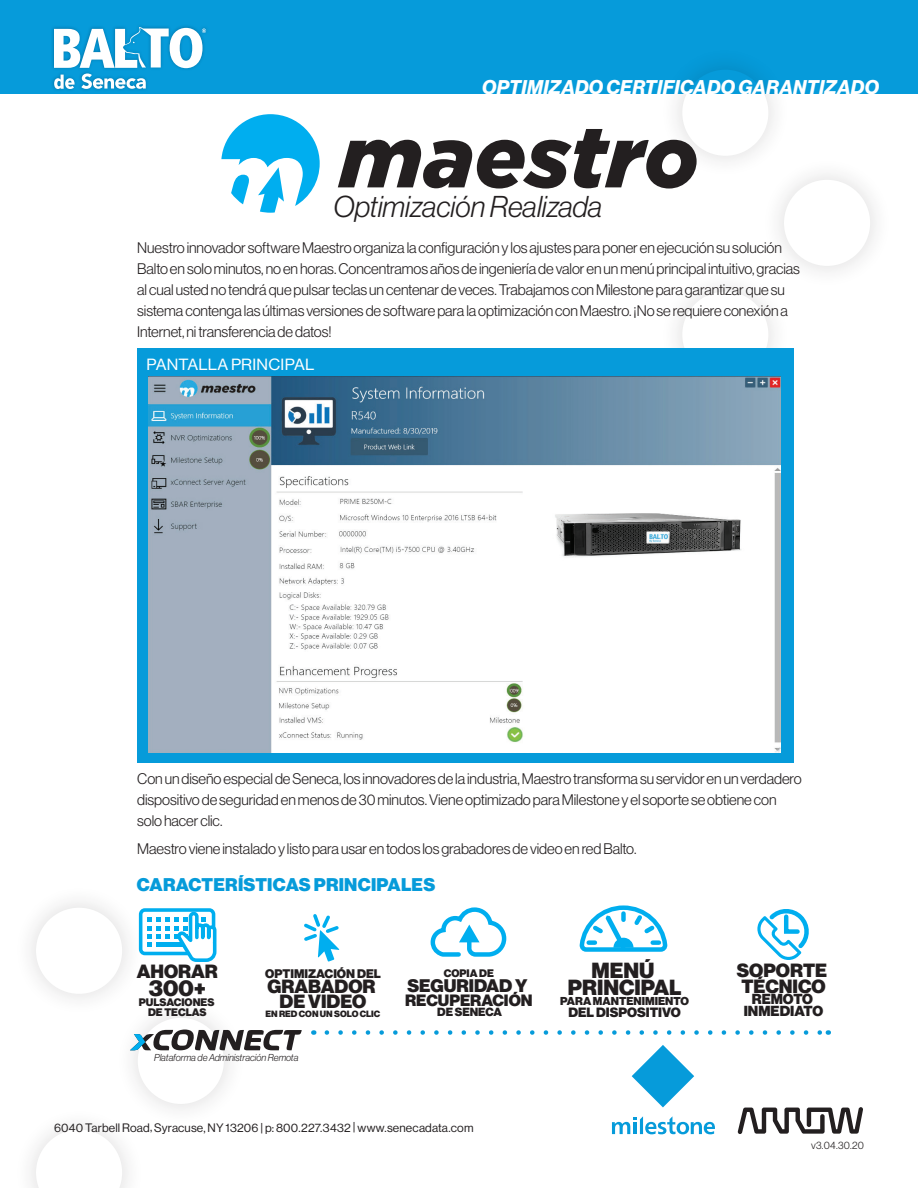
<style>
.page{position:relative;width:918px;height:1188px;background:#fff}
.page>*{position:absolute;margin:0;border:0;box-sizing:border-box;transform-origin:0 0}
.t1{font:29.55px "N Haas Grotesk DS Pro 46 Lt It";color:#231f20}
.t2{font:21.75px "N Haas Grotesk DS Pro 95 Blk";color:#231f20}
.t3{font:21.45px/17px "N Haas Grotesk DS Pro 95 Blk";color:#231f20;text-align:center}
.t4{font:19.5px "N Haas Grotesk DS Pro 76 Bd It";letter-spacing:.015em;color:#fff}
.t5{font:18.75px/16.5px "N Haas Grotesk DS Pro 95 Blk";color:#231f20}
.t6{font:18px "N Haas Grotesk DS Pro 95 Blk";letter-spacing:.015em;color:#069bda}
.t7{font:17.85px "N Haas Grotesk DS Pro 95 Blk";color:#231f20}
.t8{font:16.05px "N Haas Grotesk DS Pro 95 Blk";color:#231f20}
.t9{font:15.9px "N Haas Grotesk DS Pro 55 Rg";letter-spacing:.015em;color:#fff;scale:1.05 1}
.t10{font:15px/21px "N Haas Grotesk DS Pro 45 Lt";letter-spacing:-.005em;color:#231f20}
.t11{font:14.25px/11.6px "N Haas Grotesk DS Pro 95 Blk";color:#231f20;text-align:center}
.t12{font:13.2px "N Haas Grotesk DS Pro 95 Blk";color:#231f20}
.t13{font:12.15px "N Haas Grotesk DS Pro 95 Blk";color:#231f20}
.t14{font:12px "N Haas Grotesk DS Pro 55 Rg";letter-spacing:.015em;color:#231f20}
.t15{font:11.55px "N Haas Grotesk DS Pro 95 Blk";color:#231f20}
.t16{font:11.25px "N Haas Grotesk DS Pro 95 Blk";color:#231f20}
.t17{font:10.65px/9.8px "N Haas Grotesk DS Pro 95 Blk";color:#231f20;text-align:center}
.t18{font:10.5px "N Haas Grotesk DS Pro 45 Lt";letter-spacing:.02em;color:#231f20}
.t19{font:9.9px "N Haas Grotesk DS Pro 46 Lt It";color:#231f20}
.t20{font:8.85px "N Haas Grotesk DS Pro 95 Blk";color:#231f20}
</style>
<div class="page">
<div style="left:0;top:0;width:918px;height:94px;background:#069bda"></div>
<svg style="left:36px;top:1130px;width:86px;height:58px"></svg>
<svg style="left:338px;top:129px;width:359px;height:60px"></svg>
<svg style="left:221px;top:114px;width:99px;height:99px"></svg>
<svg style="left:757px;top:909px;width:52px;height:51px"></svg>
<svg style="left:579px;top:905px;width:89px;height:47px"></svg>
<svg style="left:430px;top:907px;width:77px;height:50px"></svg>
<svg style="left:304px;top:914px;width:36px;height:48px"></svg>
<div style="left:139px;top:908px;width:76px;height:47px;border:4px solid #00aeef;border-radius:4px"></div>
<svg style="left:147px;top:910px;width:70px;height:52px"></svg>
<svg style="left:130px;top:1030px;width:172px;height:21px"></svg>
<svg style="left:632px;top:1045px;width:62px;height:62px"></svg>
<svg style="left:612px;top:1116px;width:103px;height:18px"></svg>
<svg style="left:327px;top:1030px;width:494px;height:5px"></svg>
<div style="left:51px;top:24px;width:159px;height:68px;background:#00395c;opacity:.4"></div>
<svg style="left:81px;top:74px;width:65px;height:15px"></svg>
<svg style="left:54px;top:27px;width:152px;height:41px"></svg>
<svg style="left:54px;top:75px;width:21px;height:14px"></svg>
<svg style="left:738px;top:1107px;width:125px;height:27px"></svg>
<div style="left:137px;top:348px;width:657px;height:415px;background:#069bda"></div>
<img style="left:148px;top:377px;width:632px;height:375px">
<h3 class="t4" style="left:482px;top:76px;width:398px">OPTIMIZADO CERTIFICADO GARANTIZADO</h3>
<h1 class="t1" style="left:334px;top:190px;width:270px">Optimización Realizada</h1>
<p class="t10" style="left:137px;top:237px;width:664px">Nuestro innovador software Maestro organiza la configuración y los ajustes para poner en ejecución su solución Balto en solo minutos, no en horas. Concentramos años de ingeniería de valor en un menú principal intuitivo, gracias al cual usted no tendrá que pulsar teclas un centenar de veces. Trabajamos con Milestone para garantizar que su sistema contenga las últimas versiones de software para la optimización con Maestro. ¡No se requiere conexión a Internet, ni transferencia de datos!</p>
<p class="t9" style="left:146px;top:356px;width:161px">PANTALLA PRINCIPAL</p>
<p class="t10" style="left:137px;top:769px;width:666px">Con un diseño especial de Seneca, los innovadores de la industria, Maestro transforma su servidor en un verdadero dispositivo de seguridad en menos de 30 minutos. Viene optimizado para Milestone y el soporte se obtiene con solo hacer clic.</p>
<p class="t10" style="left:137px;top:838px;width:501px">Maestro viene instalado y listo para usar en todos los grabadores de video en red Balto.</p>
<p class="t6" style="left:137px;top:875px;width:300px">CARACTERÍSTICAS PRINCIPALES</p>
<p class="t5" style="left:137px;top:963px;width:83px">AHORAR</p>
<h2 class="t2" style="left:149px;top:976px;width:59px">300+</h2>
<p class="t17" style="left:139px;top:998px;width:77px">PULSACIONES<br>DE TECLAS</p>
<p class="t13" style="left:265px;top:966px;width:117px">OPTIMIZACIÓN DEL</p>
<p class="t5" style="left:268px;top:979px;width:109px;line-height:15.1px;text-align:center">GRABADOR<br>DE VIDEO</p>
<p class="t20" style="left:266px;top:1008px;width:116px">EN RED CON UN SOLO CLIC</p>
<p class="t19" style="left:154px;top:1052px;width:146px">Plataforma de Administración Remota</p>
<p class="t17" style="left:444px;top:968px;width:52px">COPIA DE</p>
<p class="t7" style="left:407px;top:976px;width:122px">SEGURIDAD Y</p>
<p class="t8" style="left:405px;top:991px;width:129px">RECUPERACIÓN</p>
<p class="t15" style="left:437px;top:1005px;width:66px">DE SENECA</p>
<p class="t14" style="left:54px;top:1121px;width:421px">6040 Tarbell Road, Syracuse, NY 13206 | p: 800.227.3432 | www.senecadata.com</p>
<h3 class="t3" style="left:568px;top:962px;width:115px">MENÚ<br>PRINCIPAL</h3>
<p class="t16" style="left:560px;top:995px;width:130px">PARA MANTENIMIENTO</p>
<p class="t12" style="left:569px;top:1004px;width:114px">DEL DISPOSITIVO</p>
<p class="t5" style="left:737px;top:962px;width:92px">SOPORTE<br>TÉCNICO</p>
<p class="t11" style="left:744px;top:994px;width:81px">REMOTO<br>INMEDIATO</p>
<p class="t18" style="left:811px;top:1140px;width:54px">v3.04.30.20</p>
</div>
